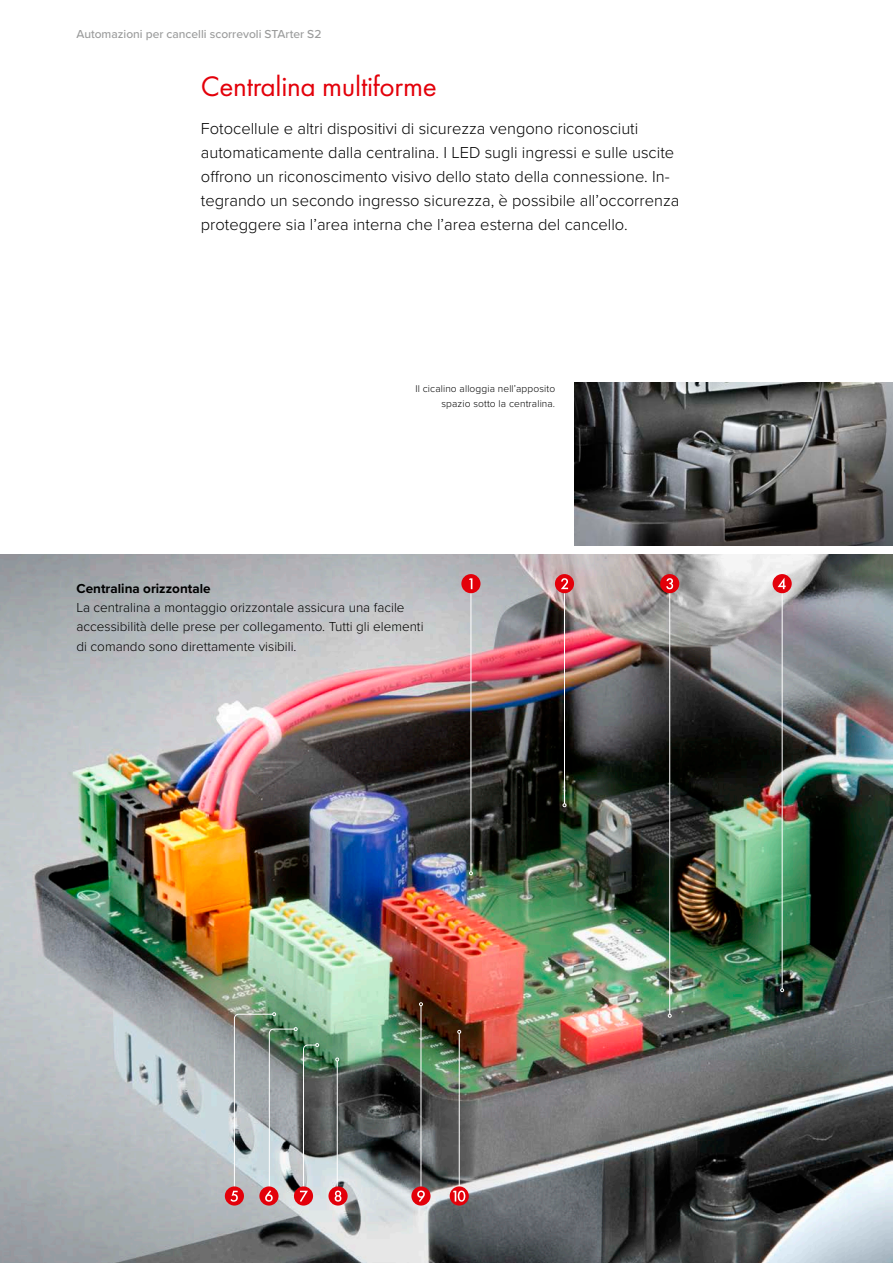
<style>
.page{position:relative;width:893px;height:1263px;background:#fff}
.page>*{position:absolute;margin:0;border:0;box-sizing:border-box;transform-origin:0 0}
.t1{font:29.25px "Futura PT";letter-spacing:-.01em;color:#e3000a}
.t2{font:300 16.5px/23.9px "Proxima Nova";color:#000}
.t3{font:300 13.5px/19.2px "Proxima Nova";color:#000}
.t4{font:700 13.5px "Proxima Nova";color:#000}
.t5{font:500 12px "Proxima Nova";color:#9b9c9c}
.t6{font:300 10.2px/14.4px "Proxima Nova";letter-spacing:.01em;color:#000;text-align:right}
</style>
<div class="page">
<img style="left:0;top:555px;width:893px;height:708px">
<img style="left:574px;top:383px;width:319px;height:162px">
<hr style="left:471px;top:584px;width:1px;height:288px;background:#fff">
<svg style="left:469px;top:871px;width:4px;height:4px"></svg>
<hr style="left:564px;top:584px;width:1px;height:220px;background:#fff">
<svg style="left:563px;top:803px;width:3px;height:4px"></svg>
<hr style="left:459px;top:1033px;width:1px;height:163px;background:#fff">
<svg style="left:457px;top:1030px;width:4px;height:4px"></svg>
<hr style="left:421px;top:1006px;width:1px;height:190px;background:#fff">
<svg style="left:419px;top:1002px;width:4px;height:4px"></svg>
<hr style="left:337px;top:1061px;width:1px;height:135px;background:#fff">
<svg style="left:335px;top:1057px;width:4px;height:4px"></svg>
<hr style="left:782px;top:584px;width:1px;height:405px;background:#fff">
<svg style="left:780px;top:988px;width:4px;height:4px"></svg>
<hr style="left:669px;top:584px;width:1px;height:430px;background:#fff">
<svg style="left:668px;top:1014px;width:4px;height:3px"></svg>
<div style="left:773px;top:574px;width:19px;height:19px;background:#e3000a;border-radius:50%"></div>
<svg style="left:778px;top:577px;width:8px;height:12px"></svg>
<div style="left:461px;top:574px;width:19px;height:19px;background:#e3000a;border-radius:50%"></div>
<svg style="left:469px;top:578px;width:3px;height:11px"></svg>
<div style="left:555px;top:574px;width:19px;height:19px;background:#e3000a;border-radius:50%"></div>
<svg style="left:561px;top:578px;width:7px;height:11px"></svg>
<div style="left:660px;top:574px;width:19px;height:19px;background:#e3000a;border-radius:50%"></div>
<svg style="left:666px;top:578px;width:7px;height:11px"></svg>
<div style="left:225px;top:1186px;width:19px;height:19px;background:#e3000a;border-radius:50%"></div>
<div style="left:259px;top:1186px;width:20px;height:19px;background:#e3000a;border-radius:50%"></div>
<div style="left:294px;top:1186px;width:19px;height:19px;background:#e3000a;border-radius:50%"></div>
<img style="left:230px;top:1012px;width:89px;height:190px">
<svg style="left:328px;top:1186px;width:20px;height:19px"></svg>
<svg style="left:335px;top:1190px;width:6px;height:12px"></svg>
<svg style="left:411px;top:1186px;width:20px;height:19px"></svg>
<svg style="left:417px;top:1190px;width:8px;height:12px"></svg>
<svg style="left:450px;top:1186px;width:19px;height:19px"></svg>
<svg style="left:453px;top:1190px;width:12px;height:12px"></svg>
<p class="t5" style="left:77px;top:25px;width:246px">Automazioni per cancelli scorrevoli STArter S2</p>
<h1 class="t1" style="left:201px;top:69px;width:237px">Centralina multiforme</h1>
<p class="t2" style="left:201px;top:116px;width:480px">Fotocellule e altri dispositivi di sicurezza vengono riconosciuti automaticamente dalla centralina. I LED sugli ingressi e sulle uscite offrono un riconoscimento visivo dello stato della connessione. In&shy;tegrando un secondo ingresso sicurezza, è possibile all’occorrenza proteggere sia l’area interna che l’area esterna del cancello.</p>
<p class="t6" style="left:415px;top:381px;width:141px">Il cicalino alloggia nell’apposito spazio sotto la centralina.</p>
<p class="t4" style="left:77px;top:579px;width:136px">Centralina orizzontale</p>
<p class="t3" style="left:77px;top:597px;width:349px">La centralina a montaggio orizzontale assicura una facile accessibilità delle prese per collegamento. Tutti gli elementi di comando sono direttamente visibili.</p>
</div>
